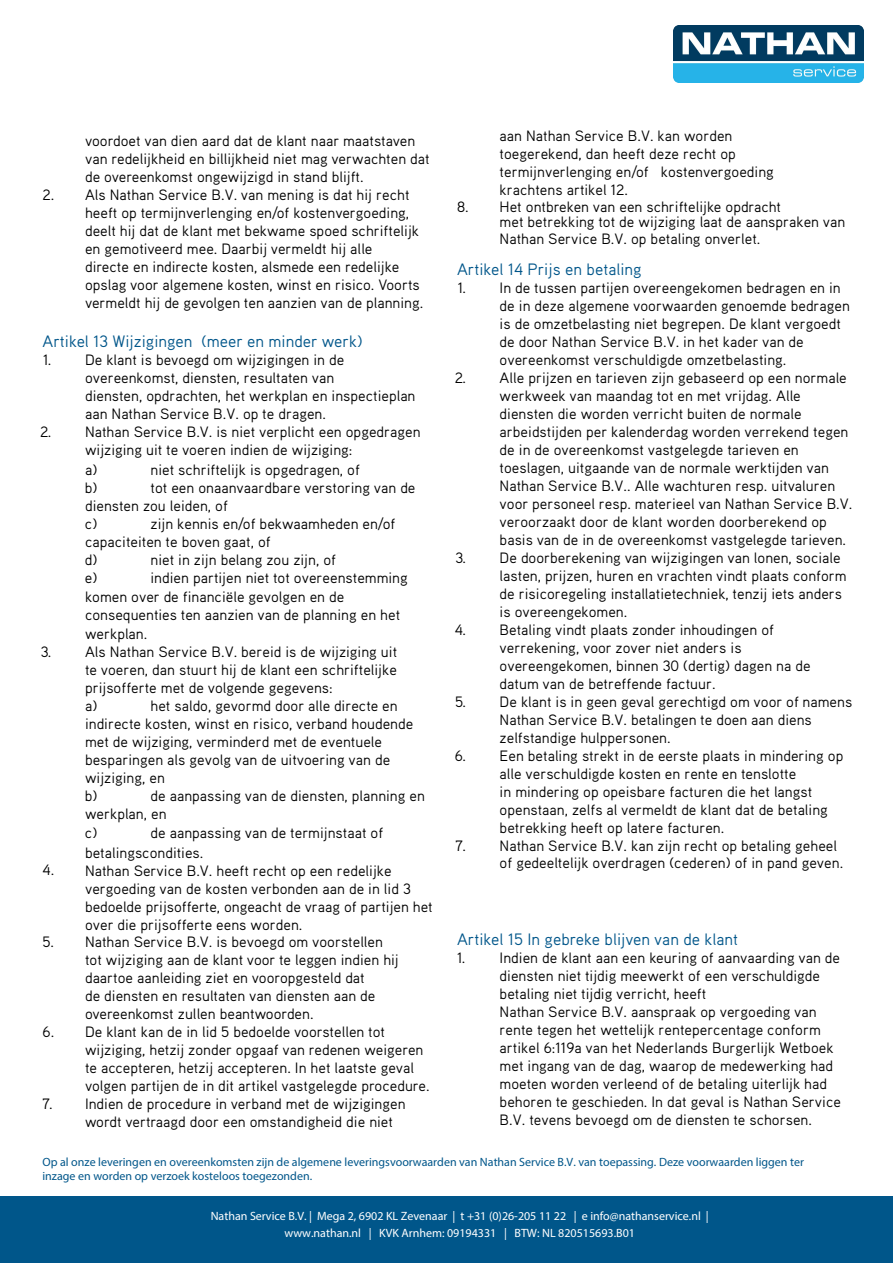
<style>
.page{position:relative;width:893px;height:1263px;background:#fff}
.page>*{position:absolute;margin:0;border:0;box-sizing:border-box;transform-origin:0 0}
.t1{font:16.5px "Aaux Pro OT";color:#00568a}
.t2{font:15px/18px "Aaux Pro OT";color:#000}
.t3{font:12px/14.4px "Myriad Pro";color:#00568a}
.t4{font:12px/17px "Myriad Pro";color:#fff;text-align:center}
</style>
<div class="page">
<div style="left:0;top:1196px;width:893px;height:67px;background:#00568a"></div>
<img style="left:673px;top:25px;width:190px;height:57px">
<p class="t2" style="left:85px;top:131px;width:346px">voordoet van dien aard dat de klant naar maatstaven van redelijkheid en billijkheid niet mag verwachten dat de overeenkomst ongewijzigd in stand blijft.</p>
<p class="t2" style="left:85px;top:185px;width:340px;text-indent:-43px">2. Als Nathan Service B.V. van mening is dat hij recht heeft op termijnverlenging en/of kostenvergoeding, deelt hij dat de klant met bekwame spoed schriftelijk en gemotiveerd mee. Daarbij vermeldt hij alle<br>directe en indirecte kosten, alsmede een redelijke opslag voor algemene kosten, winst en risico. Voorts vermeldt hij de gevolgen ten aanzien van de planning.</p>
<p class="t1" style="left:43px;top:331px;width:321px">Artikel 13 Wijzigingen (meer en minder werk)</p>
<p class="t2" style="left:85px;top:350px;width:332px;text-indent:-42px">1. De klant is bevoegd om wijzigingen in de overeenkomst, diensten, resultaten van<br>diensten, opdrachten, het werkplan en inspectieplan aan Nathan Service B.V. op te dragen.</p>
<p class="t2" style="left:85px;top:422px;width:337px;text-indent:-45px">2. Nathan Service B.V. is niet verplicht een opgedragen wijziging uit te voeren indien de wijziging:</p>
<p class="t2" style="left:85px;top:460px;width:14px">a)</p>
<p class="t2" style="left:151px;top:460px;width:211px">niet schriftelijk is opgedragen, of</p>
<p class="t2" style="left:85px;top:478px;width:14px">b)</p>
<p class="t2" style="left:85px;top:478px;width:332px;text-indent:66px">tot een onaanvaardbare verstoring van de diensten zou leiden, of<br>c)</p>
<p class="t2" style="left:85px;top:514px;width:312px;text-indent:66px">zijn kennis en/of bekwaamheden en/of capaciteiten te boven gaat, of<br>d)</p>
<p class="t2" style="left:151px;top:550px;width:187px">niet in zijn belang zou zijn, of</p>
<p class="t2" style="left:85px;top:568px;width:324px;line-height:18.6px;text-indent:65px">indien partijen niet tot overeenstemming komen over de financiële gevolgen en de consequenties ten aanzien van de planning en het werkplan.</p>
<p class="t2" style="left:85px;top:642px;width:314px;text-indent:-44px">3. Als Nathan Service B.V. bereid is de wijziging uit te voeren, dan stuurt hij de klant een schriftelijke prijsofferte met de volgende gegevens:<br>a)</p>
<p class="t2" style="left:85px;top:568px;width:14px">e)</p>
<p class="t2" style="left:85px;top:696px;width:330px;text-indent:66px">het saldo, gevormd door alle directe en indirecte kosten, winst en risico, verband houdende met de wijziging, verminderd met de eventuele besparingen als gevolg van de uitvoering van de wijziging, en<br>b)</p>
<p class="t2" style="left:85px;top:786px;width:341px;text-indent:65px">de aanpassing van de diensten, planning en werkplan, en</p>
<p class="t2" style="left:85px;top:824px;width:14px">c)</p>
<p class="t2" style="left:151px;top:824px;width:234px">de aanpassing van de termijnstaat of</p>
<p class="t2" style="left:85px;top:844px;width:349px">betalingscondities.<br>Nathan Service B.V. heeft recht op een redelijke vergoeding van de kosten verbonden aan de in lid 3 bedoelde prijsofferte, ongeacht de vraag of partijen het over die prijsofferte eens worden.<br>Nathan Service B.V. is bevoegd om voorstellen<br>tot wijziging aan de klant voor te leggen indien hij daartoe aanleiding ziet en vooropgesteld dat<br>de diensten en resultaten van diensten aan de overeenkomst zullen beantwoorden.</p>
<p class="t2" style="left:85px;top:1022px;width:346px;text-indent:-43px">6. De klant kan de in lid 5 bedoelde voorstellen tot wijziging, hetzij zonder opgaaf van redenen weigeren te accepteren, hetzij accepteren. In het laatste geval volgen partijen de in dit artikel vastgelegde procedure.</p>
<p class="t2" style="left:85px;top:1094px;width:322px;text-indent:-43px">7. Indien de procedure in verband met de wijzigingen wordt vertraagd door een omstandigheid die niet</p>
<p class="t2" style="left:43px;top:860px;width:13px">4.</p>
<p class="t2" style="left:43px;top:932px;width:13px">5.</p>
<p class="t2" style="left:500px;top:126px;width:276px">aan Nathan Service B.V. kan worden toegerekend, dan heeft deze recht op termijnverlenging en/of kostenvergoeding krachtens artikel 12.</p>
<p class="t2" style="left:500px;top:198px;width:347px;line-height:15px;text-indent:-43px">8. Het ontbreken van een schriftelijke opdracht<br>met betrekking tot de wijziging laat de aanspraken van</p>
<p class="t2" style="left:500px;top:230px;width:262px">Nathan Service B.V. op betaling onverlet.</p>
<p class="t1" style="left:457px;top:259px;width:186px">Artikel 14 Prijs en betaling</p>
<p class="t2" style="left:500px;top:278px;width:352px;text-indent:-42px">1. In de tussen partijen overeengekomen bedragen en in de in deze algemene voorwaarden genoemde bedragen is de omzetbelasting niet begrepen. De klant vergoedt de door Nathan Service B.V. in het kader van de overeenkomst verschuldigde omzetbelasting.</p>
<p class="t2" style="left:500px;top:368px;width:354px;text-indent:-45px">2. Alle prijzen en tarieven zijn gebaseerd op een normale werkweek van maandag tot en met vrijdag. Alle diensten die worden verricht buiten de normale arbeidstijden per kalenderdag worden verrekend tegen de in de overeenkomst vastgelegde tarieven en toeslagen, uitgaande van de normale werktijden van Nathan Service B.V.. Alle wachturen resp. uitvaluren voor personeel resp. materieel van Nathan Service B.V. veroorzaakt door de klant worden doorberekend op basis van de in de overeenkomst vastgelegde tarieven.</p>
<p class="t2" style="left:500px;top:548px;width:349px;text-indent:-44px">3. De doorberekening van wijzigingen van lonen, sociale lasten, prijzen, huren en vrachten vindt plaats conform de risicoregeling installatietechniek, tenzij iets anders is overeengekomen.</p>
<p class="t2" style="left:500px;top:620px;width:312px;text-indent:-45px">4. Betaling vindt plaats zonder inhoudingen of verrekening, voor zover niet anders is overeengekomen, binnen 30 (dertig) dagen na de datum van de betreffende factuur.</p>
<p class="t2" style="left:500px;top:692px;width:354px;text-indent:-45px">5. De klant is in geen geval gerechtigd om voor of namens<br>Nathan Service B.V. betalingen te doen aan diens zelfstandige hulppersonen.</p>
<p class="t2" style="left:500px;top:746px;width:345px;text-indent:-45px">6. Een betaling strekt in de eerste plaats in mindering op alle verschuldigde kosten en rente en tenslotte<br>in mindering op opeisbare facturen die het langst openstaan, zelfs al vermeldt de klant dat de betaling betrekking heeft op latere facturen.</p>
<p class="t2" style="left:500px;top:836px;width:345px;text-indent:-44px">7. Nathan Service B.V. kan zijn recht op betaling geheel of gedeeltelijk overdragen (cederen) of in pand geven.</p>
<p class="t1" style="left:457px;top:929px;width:282px">Artikel 15 In gebreke blijven van de klant</p>
<p class="t2" style="left:500px;top:948px;width:343px;text-indent:-43px">1. Indien de klant aan een keuring of aanvaarding van de diensten niet tijdig meewerkt of een verschuldigde betaling niet tijdig verricht, heeft<br>Nathan Service B.V. aanspraak op vergoeding van rente tegen het wettelijk rentepercentage conform artikel 6:119a van het Nederlands Burgerlijk Wetboek met ingang van de dag, waarop de medewerking had moeten worden verleend of de betaling uiterlijk had behoren te geschieden. In dat geval is Nathan Service B.V. tevens bevoegd om de diensten te schorsen.</p>
<p class="t3" style="left:43px;top:1154px;width:763px">Op al onze leveringen en overeenkomsten zijn de algemene leveringsvoorwaarden van Nathan Service B.V. van toepassing. Deze voorwaarden liggen ter inzage en worden op verzoek kosteloos toegezonden.</p>
<p class="t4" style="left:211px;top:1207px;width:500px">Nathan Service B.V. | Mega 2, 6902 KL Zevenaar | t +31 (0)26-205 11 22 | e info@nathanservice.nl | www.nathan.nl | KVK Arnhem: 09194331 | BTW: NL 820515693.B01</p>
</div>
